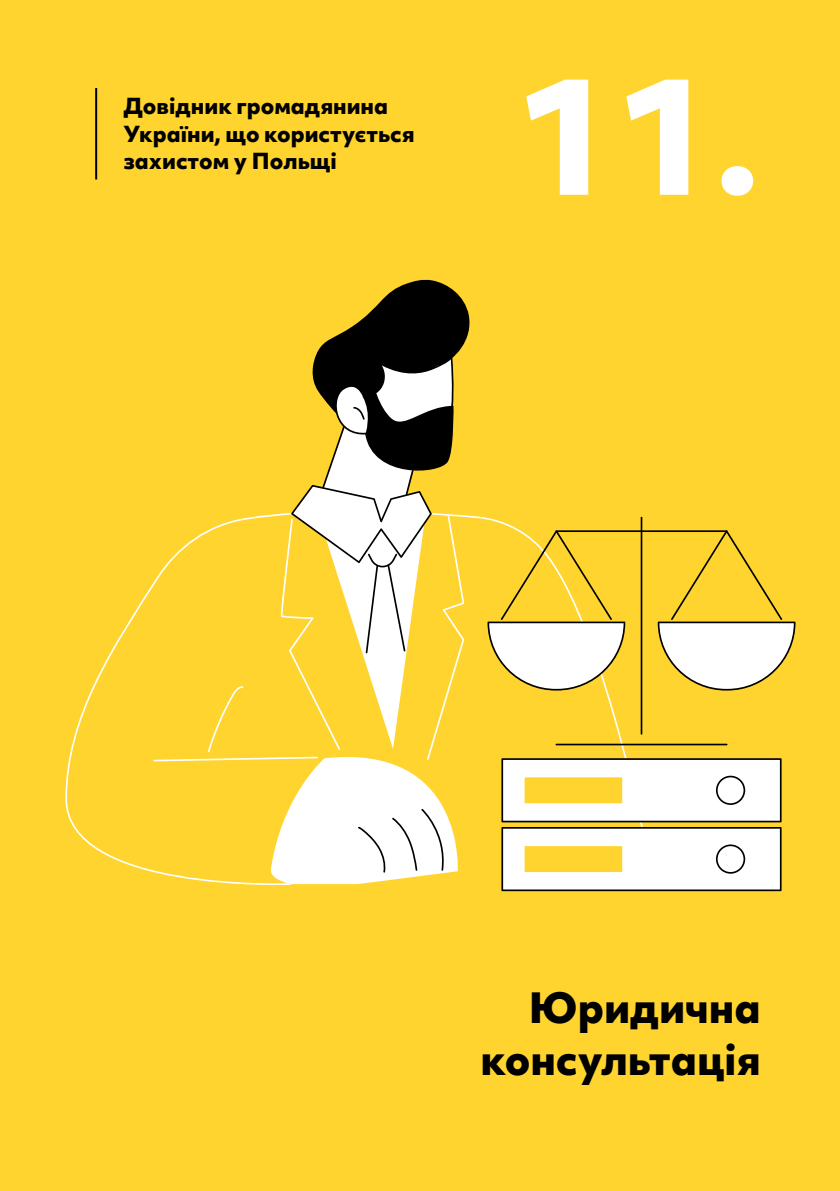
<style>
.page{position:relative;width:840px;height:1191px;background:#fff}
.page>*{position:absolute;margin:0;border:0;box-sizing:border-box;transform-origin:0 0}
.t1{font:800 154.8px "Objektiv Mk 2";color:#fff}
.t2{font:800 40px/52px "Objektiv Mk 2";color:#000;text-align:right}
.t3{font:800 21.2px/27.6px "Objektiv Mk 2";color:#000}
</style>
<div class="page">
<div style="left:0;top:0;width:839px;height:1191px;background:#ffd42e"></div>
<hr style="left:95px;top:88px;width:2px;height:91px;background:#000">
<svg style="left:65px;top:516px;width:586px;height:376px"></svg>
<svg style="left:153px;top:279px;width:320px;height:605px"></svg>
<svg style="left:487px;top:530px;width:138px;height:160px"></svg>
<svg style="left:657px;top:530px;width:138px;height:160px"></svg>
<hr style="left:555px;top:530px;width:172px;height:2px;background:#000">
<hr style="left:640px;top:517px;width:2px;height:217px;background:#000">
<hr style="left:555px;top:743px;width:172px;height:2px;background:#000">
<svg style="left:501px;top:758px;width:280px;height:133px;background:#ebe5d0"></svg>
<div style="left:523px;top:845px;width:99px;height:28px;background:#ffd42e"></div>
<div style="left:522px;top:844px;width:101px;height:29px;border:2px solid #fff"></div>
<p class="t3" style="left:123px;top:92px;width:292px">Довідник громадянина<br>України, що користується захистом у Польщі</p>
<h1 class="t1" style="left:513px;top:25px;width:249px">11.</h1>
<h2 class="t2" style="left:480px;top:980px;width:282px">Юридична консультація</h2>
</div>
